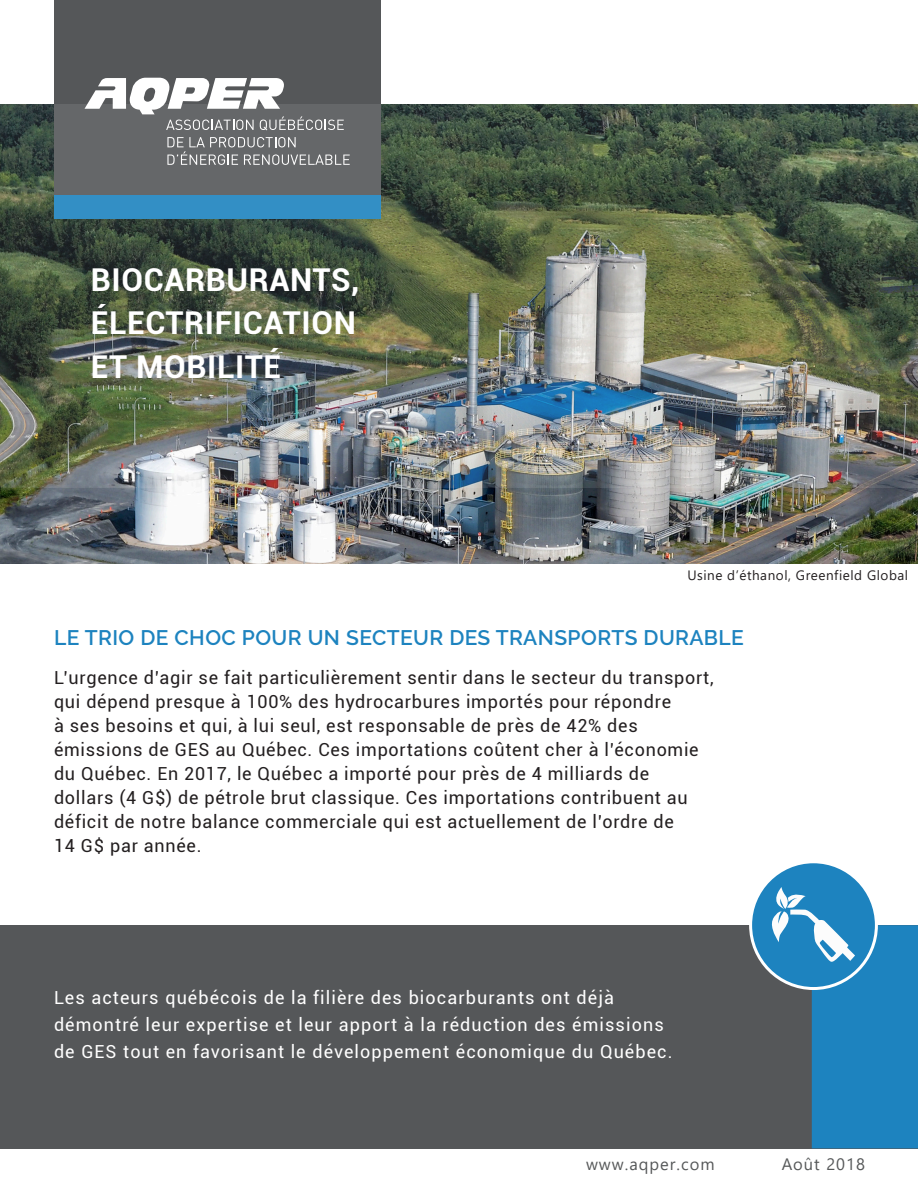
<style>
.page{position:relative;width:918px;height:1188px;background:#fff}
.page>*{position:absolute;margin:0;border:0;box-sizing:border-box;transform-origin:0 0}
.t1{font:700 31.5px "Roboto";letter-spacing:.02em;color:#fff}
.sous-titre{font:600 21px "Raleway";letter-spacing:.02em;color:#1d83bf}
.texte{font:18px/24px "Roboto";letter-spacing:.04em;color:#231f20}
.texte-2{font:18px/27px "Roboto";letter-spacing:.06em;color:#fff}
.texte-3{font:16.5px "Segoe UI";letter-spacing:.06em;color:#565859}
.t2{font:13.5px "Segoe UI";letter-spacing:.04em;color:#231f20}
</style>
<div class="page">
<img style="left:0;top:488px;width:918px;height:75px">
<div style="left:0;top:925px;width:918px;height:223px;background:#555759"></div>
<div style="left:54px;top:0;width:326px;height:195px;background:#555759"></div>
<svg style="left:87px;top:78px;width:197px;height:26px"></svg>
<div style="left:751px;top:862px;width:125px;height:127px;background:#1d83bf;border-radius:50%"></div>
<svg style="left:769px;top:887px;width:149px;height:261px"></svg>
<img style="left:0;top:104px;width:918px;height:384px">
<p class="t1" style="left:91px;top:257px;width:270px">BIOCARBURANTS,</p>
<p class="t1" style="left:91px;top:301px;width:267px">ÉLECTRIFICATION</p>
<p class="t1" style="left:91px;top:345px;width:192px">ET MOBILITÉ</p>
<p class="t2" style="left:687px;top:563px;width:222px">Usine d’éthanol, Greenfield Global</p>
<p class="sous-titre" style="left:54px;top:626px;width:691px">LE TRIO DE CHOC POUR UN SECTEUR DES TRANSPORTS DURABLE</p>
<p class="texte" style="left:54px;top:665px;width:661px">L’urgence d’agir se fait particulièrement sentir dans le secteur du transport, qui dépend presque à 100% des hydrocarbures importés pour répondre<br>à ses besoins et qui, à lui seul, est responsable de près de 42% des émissions de GES au Québec. Ces importations coûtent cher à l’économie du Québec. En 2017, le Québec a importé pour près de 4 milliards de<br>dollars (4 G$) de pétrole brut classique. Ces importations contribuent au déficit de notre balance commerciale qui est actuellement de l’ordre de</p>
<p class="texte" style="left:54px;top:833px;width:149px">14 G$ par année.</p>
<p class="texte-2" style="left:54px;top:983px;width:620px">Les acteurs québécois de la filière des biocarburants ont déjà démontré leur expertise et leur apport à la réduction des émissions de GES tout en favorisant le développement économique du Québec.</p>
<p class="texte-3" style="left:586px;top:1149px;width:130px">www.aqper.com</p>
<p class="texte-3" style="left:782px;top:1149px;width:85px">Août 2018</p>
</div>
